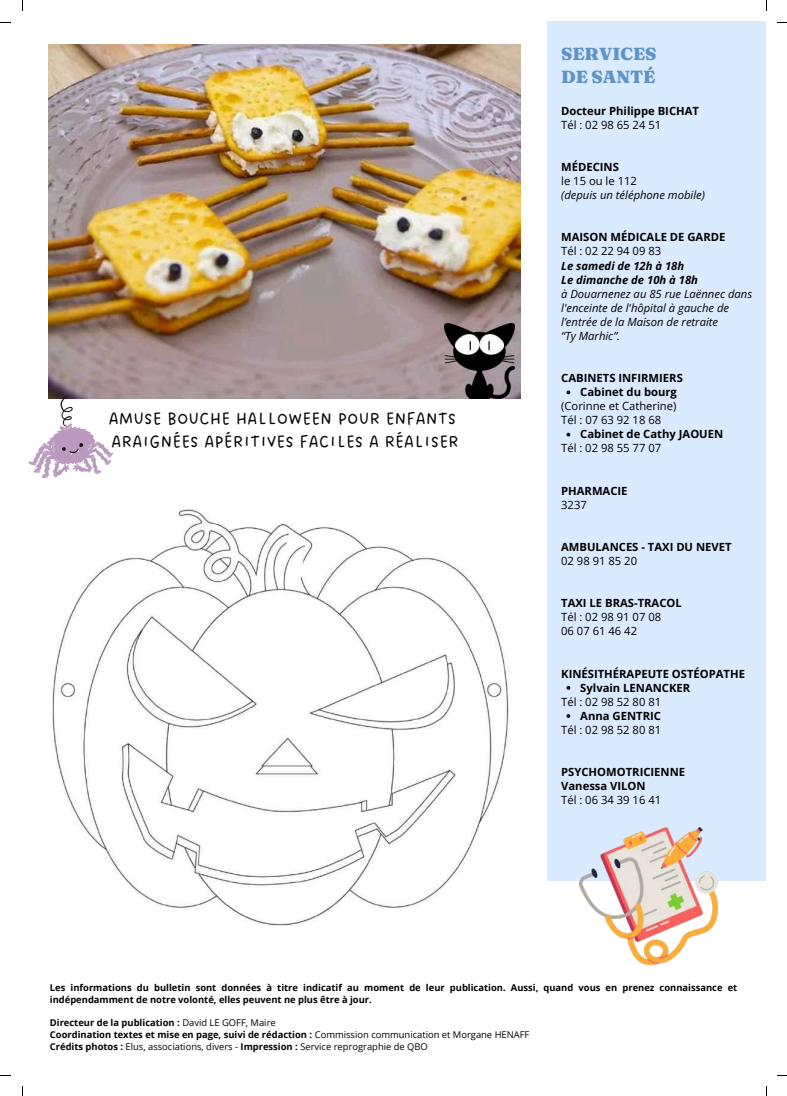
<style>
.page{position:relative;width:787px;height:1096px;background:#fff}
.page>*{position:absolute;margin:0;border:0;box-sizing:border-box;transform-origin:0 0}
.t1{font:18.38px/23.5px "DO Sans Regular";color:#000}
.t2{font:900 17.5px/22.5px "Fraunces 9 pt";color:#5d93c7}
.t3{font:700 11.25px/14px "Open Sans";color:#000}
.t4{font:11.25px/14px "Open Sans";color:#000}
.t5{font:italic 11.25px/14px "Open Sans";color:#000}
.t6{font:italic 700 11.25px/14px "Open Sans";color:#000}
.t7{font:9.38px/11.8px "Open Sans";color:#000}
.t8{font:700 9.38px/11.8px "Open Sans";color:#000}
.s1{font-weight:700}
</style>
<div class="page">
<div style="left:547px;top:22px;width:219px;height:859px;background:#daeaff"></div>
<img style="left:579px;top:827px;width:139px;height:137px">
<img style="left:52px;top:509px;width:457px;height:417px">
<img style="left:48px;top:44px;width:472px;height:355px">
<svg style="left:28px;top:396px;width:85px;height:82px"></svg>
<img style="left:445px;top:323px;width:69px;height:75px">
<svg style="left:566px;top:390px;width:4px;height:4px"></svg>
<svg style="left:566px;top:432px;width:4px;height:4px"></svg>
<svg style="left:566px;top:686px;width:4px;height:3px"></svg>
<h1 class="t1" style="left:109px;top:407px;width:352px">AMUSE BOUCHE HALLOWEEN POUR ENFANTS<br>ARAIGNÉES APÉRITIVES FACILES A RÉALISER</h1>
<h2 class="t2" style="left:561px;top:43px;width:97px">SERVICES<br>DE SANTÉ</h2>
<p class="t3" style="left:561px;top:103px;width:139px">Docteur Philippe BICHAT</p>
<p class="t4" style="left:561px;top:117px;width:102px">Tél : 02 98 65 24 51</p>
<p class="t3" style="left:561px;top:160px;width:59px">MÉDECINS</p>
<p class="t4" style="left:561px;top:174px;width:77px">le 15 ou le 112</p>
<p class="t5" style="left:561px;top:188px;width:145px">(depuis un téléphone mobile)</p>
<p class="t3" style="left:561px;top:230px;width:166px">MAISON MÉDICALE DE GARDE</p>
<p class="t4" style="left:561px;top:244px;width:102px">Tél : 02 22 94 09 83</p>
<p class="t6" style="left:561px;top:258px;width:138px">Le samedi de 12h à 18h<br>Le dimanche de 10h à 18h</p>
<p class="t5" style="left:561px;top:286px;width:193px">à Douarnenez au 85 rue Laënnec dans l'enceinte de l'hôpital à gauche de l’entrée de la Maison de retraite<br>“Ty Marhic”.</p>
<p class="t3" style="left:580px;top:370px;width:104px;text-indent:-19px">CABINETS INFIRMIERS<br>Cabinet du bourg</p>
<p class="t4" style="left:561px;top:399px;width:117px">(Corinne et Catherine)<br>Tél : 07 63 92 18 68</p>
<p class="t3" style="left:580px;top:427px;width:144px">Cabinet de Cathy JAOUEN</p>
<p class="t4" style="left:561px;top:441px;width:102px">Tél : 02 98 55 77 07</p>
<p class="t3" style="left:561px;top:483px;width:68px">PHARMACIE</p>
<p class="t4" style="left:561px;top:497px;width:27px">3237</p>
<p class="t3" style="left:561px;top:539px;width:172px">AMBULANCES - TAXI DU NEVET</p>
<p class="t4" style="left:561px;top:553px;width:77px">02 98 91 85 20</p>
<p class="t3" style="left:561px;top:595px;width:122px">TAXI LE BRAS-TRACOL</p>
<p class="t4" style="left:561px;top:610px;width:102px">Tél : 02 98 91 07 08<br>06 07 61 46 42</p>
<p class="t3" style="left:580px;top:666px;width:166px;text-indent:-19px">KINÉSITHÉRAPEUTE OSTÉOPATHE<br>Sylvain LENANCKER</p>
<p class="t4" style="left:561px;top:694px;width:102px">Tél : 02 98 52 80 81</p>
<p class="t3" style="left:580px;top:708px;width:82px">Anna GENTRIC</p>
<p class="t4" style="left:561px;top:722px;width:102px">Tél : 02 98 52 80 81</p>
<p class="t3" style="left:561px;top:764px;width:125px">PSYCHOMOTRICIENNE<br>Vanessa VILON</p>
<p class="t4" style="left:561px;top:792px;width:102px">Tél : 06 34 39 16 41</p>
<p class="t8" style="left:50px;top:981px;width:689px">Les informations du bulletin sont données à titre indicatif au moment de leur publication. Aussi, quand vous en prenez connaissance et indépendamment de notre volonté, elles peuvent ne plus être à jour.</p>
<p class="t7" style="left:50px;top:1016px;width:481px"><span class="s1">Directeur de la publication :</span> David LE GOFF, Maire<br><span class="s1">Coordination textes et mise en page, suivi de rédaction :</span> Commission communication et Morgane HENAFF<br><span class="s1">Crédits photos :</span> Elus, associations, divers - <span class="s1">Impression :</span> Service reprographie de QBO</p>
</div>
